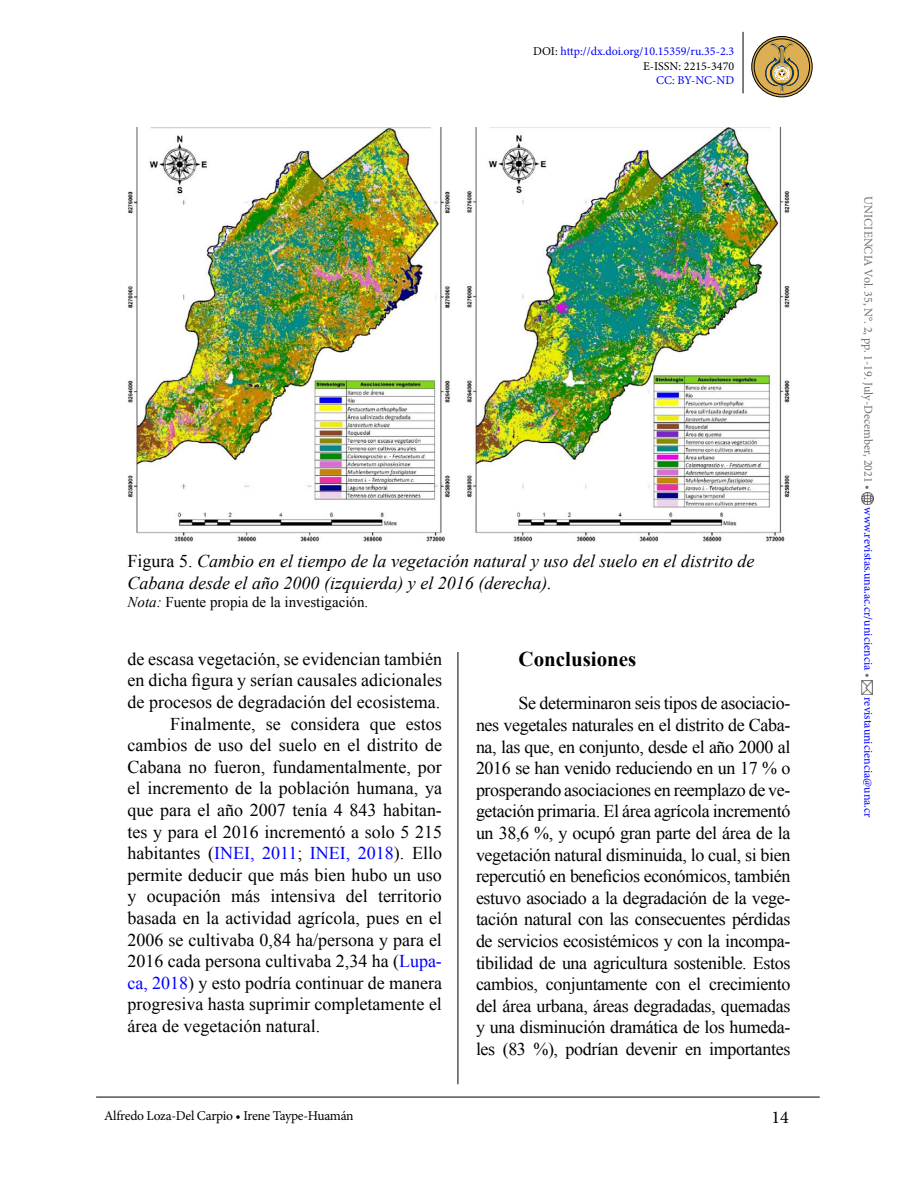
<style>
.page{position:relative;width:918px;height:1188px;background:#fff}
.page>*{position:absolute;margin:0;border:0;box-sizing:border-box;transform-origin:0 0}
.t1{font:700 21px "Times New Roman";color:#000}
.t2{font:18px/21.6px "Times New Roman";color:#000;text-align:justify}
.t3{font:italic 18px/21.6px "Times New Roman";color:#000}
.t4{font:18px "Minion Pro";color:#000}
.t5{font:15px "Times New Roman";color:#000}
.t6{font:13.5px "Minion Pro";letter-spacing:-.02em;color:#000}
.t7{font:12px/14.4px "Minion Pro";color:#00f;text-align:right}
.t8{font:12px "Minion Pro";color:#6d6e71}
.s1{color:#000}
.s2{font-style:normal}
.s3{font-style:italic}
.s4{color:#00f}
.s5{color:#6d6e71}
</style>
<div class="page">
<hr style="left:743px;top:32px;width:1px;height:61px;background:#000">
<hr style="left:458px;top:110px;width:1px;height:974px;background:#000">
<svg style="left:862px;top:493px;width:12px;height:12px"></svg>
<img style="left:862px;top:680px;width:10px;height:14px">
<hr style="left:96px;top:1097px;width:724px;height:1px;background:#000">
<svg style="left:752px;top:37px;width:60px;height:60px"></svg>
<div style="left:754px;top:39px;width:56px;height:56px;border:1px solid #000;border-radius:50%"></div>
<div style="left:751px;top:36px;width:62px;height:61px;border:1px solid #000;border-radius:50%"></div>
<svg style="left:765px;top:42px;width:34px;height:50px;background:#b89c5b"></svg>
<div style="left:433px;top:110px;width:52px;height:542px;background:#fff"></div>
<img style="left:128px;top:128px;width:662px;height:413px">
<p class="t7" style="left:533px;top:45px;width:203px"><span class="s1">DOI:</span> http://dx.doi.org/10.15359/ru.35-2.3<br><span class="s1">E-ISSN: 2215-3470</span></p>
<p class="t7" style="left:656px;top:73px;width:80px">CC: BY-NC-ND</p>
<p class="t3" style="left:128px;top:550px;width:628px"><span class="s2">Figura 5.</span> Cambio en el tiempo de la vegetación natural y uso del suelo en el distrito de<br>Cabana desde el año 2000 (izquierda) y el 2016 (derecha).</p>
<p class="t5" style="left:128px;top:592px;width:242px"><span class="s3">Nota:</span> Fuente propia de la investigación.</p>
<p class="t2" style="left:128px;top:648px;width:316px">de escasa vegetación, se evidencian también</p>
<p class="t2" style="left:128px;top:669px;width:316px">en dicha figura y serían causales adicionales</p>
<p class="t2" style="left:128px;top:691px;width:314px">de procesos de degradación del ecosistema.</p>
<p class="t2" style="left:170px;top:712px;width:273px">Finalmente, se considera que estos</p>
<p class="t2" style="left:128px;top:734px;width:316px">cambios de uso del suelo en el distrito de</p>
<p class="t2" style="left:128px;top:756px;width:316px">Cabana no fueron, fundamentalmente, por</p>
<p class="t2" style="left:128px;top:777px;width:316px">el incremento de la población humana, ya</p>
<p class="t2" style="left:128px;top:799px;width:316px">que para el año 2007 tenía 4 843 habitan-</p>
<p class="t2" style="left:128px;top:820px;width:316px">tes y para el 2016 incrementó a solo 5 215</p>
<p class="t2" style="left:128px;top:842px;width:316px">habitantes (<span class="s4">INEI, 2011</span>; <span class="s4">INEI, 2018</span>). Ello</p>
<p class="t2" style="left:128px;top:864px;width:316px">permite deducir que más bien hubo un uso</p>
<p class="t2" style="left:128px;top:885px;width:316px">y ocupación más intensiva del territorio</p>
<p class="t2" style="left:128px;top:907px;width:316px">basada en la actividad agrícola, pues en el</p>
<p class="t2" style="left:128px;top:928px;width:316px">2006 se cultivaba 0,84 ha/persona y para el</p>
<p class="t2" style="left:128px;top:950px;width:316px">2016 cada persona cultivaba 2,34 ha (<span class="s4">Lupa-</span></p>
<p class="t2" style="left:128px;top:972px;width:316px"><span class="s4">ca, 2018</span>) y esto podría continuar de manera</p>
<p class="t2" style="left:128px;top:993px;width:316px">progresiva hasta suprimir completamente el</p>
<p class="t2" style="left:128px;top:1015px;width:194px">área de vegetación natural.</p>
<p class="t6" style="left:104px;top:1106px;width:251px">Alfredo Loza-Del Carpio • Irene Taype-Huamán</p>
<p class="t1" style="left:519px;top:645px;width:119px">Conclusiones</p>
<p class="t2" style="left:476px;top:692px;width:316px;text-indent:43px">Se determinaron seis tipos de asociacio&shy;nes vegetales naturales en el distrito de Caba&shy;na, las que, en conjunto, desde el año 2000 al 2016 se han venido reduciendo en un 17 % o prosperando asociaciones en reemplazo de ve&shy;getación primaria. El área agrícola incrementó un 38,6 %, y ocupó gran parte del área de la vegetación natural disminuida, lo cual, si bien repercutió en beneficios económicos, también estuvo asociado a la degradación de la vege&shy;tación natural con las consecuentes pérdidas de servicios ecosistémicos y con la incompa&shy;tibilidad de una agricultura sostenible. Estos cambios, conjuntamente con el crecimiento del área urbana, áreas degradadas, quemadas y una disminución dramática de los humeda&shy;les (83 %), podrían devenir en importantes</p>
<p class="t4" style="left:771px;top:1105px;width:19px">14</p>
<p class="t8" style="left:876px;top:196px;width:295px;rotate:90deg">UNICIENCIA Vol. 35, N°. 2, pp. 1-19. July-December, 2021 •</p>
<p class="t7" style="left:876px;top:507px;width:172px;rotate:90deg">www.revistas.una.ac.cr/uniciencia <span class="s5">•</span></p>
<p class="t7" style="left:876px;top:697px;width:122px;rotate:90deg">revistauniciencia@una.cr</p>
</div>
